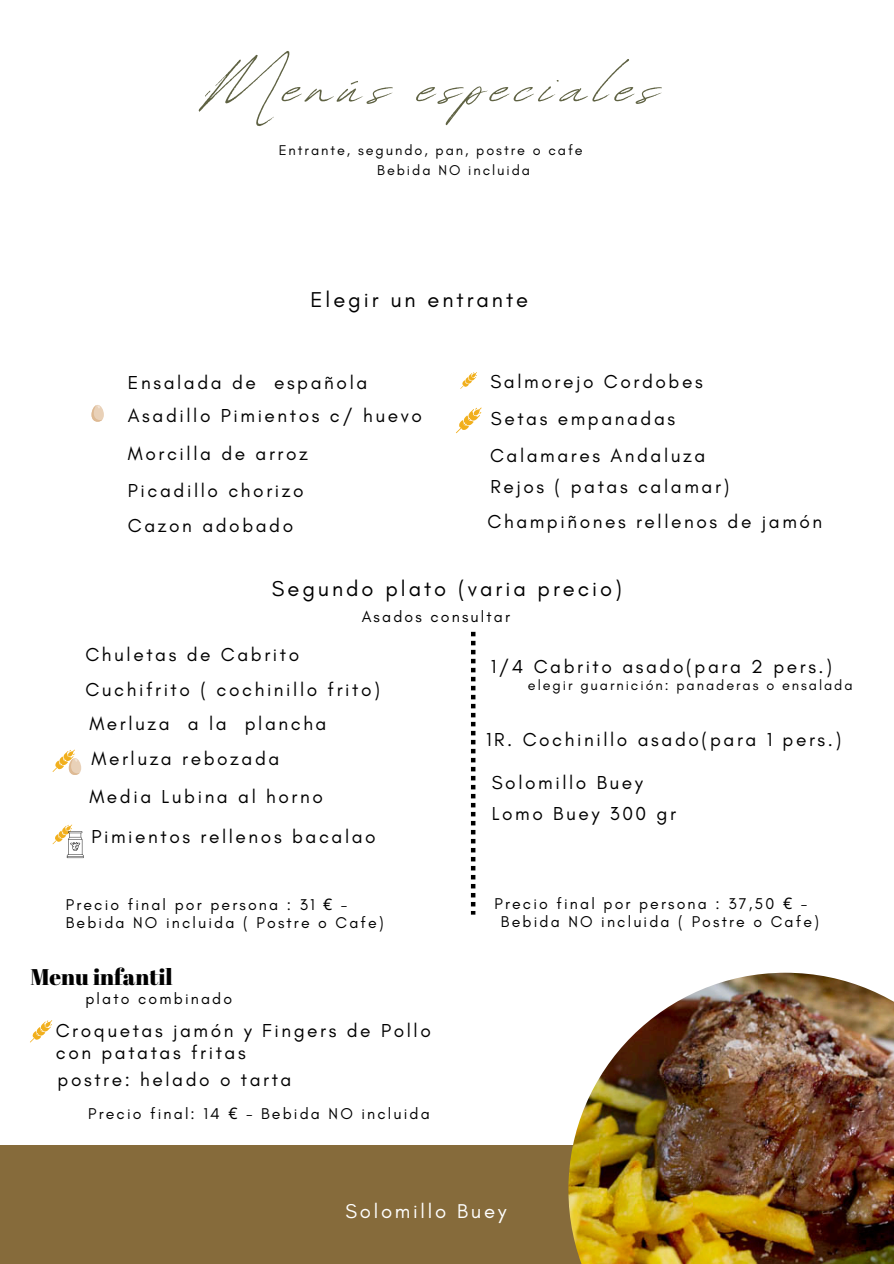
<style>
.page{position:relative;width:894px;height:1264px;background:#fff}
.page>*{position:absolute;margin:0;border:0;box-sizing:border-box;transform-origin:0 0}
.t1{font:84.3px "Revive 80 Signature";letter-spacing:.085em;color:#5f6243}
.t2{font:22.65px "Abril Fatface";color:#000}
.t3{font:21.9px "Glacial Indifference";letter-spacing:.135em;color:#000}
.t4{font:20.4px "Glacial Indifference";letter-spacing:.135em;color:#fff}
.t5{font:19.05px/21.3px "Glacial Indifference";letter-spacing:.135em;color:#000}
.t6{font:15.9px "Glacial Indifference";letter-spacing:.135em;color:#000}
.t7{font:14.4px "Glacial Indifference";letter-spacing:.135em;color:#000}
.s1{font-family:"Noto Sans"}
</style>
<div class="page">
<div style="left:0;top:1144px;width:889px;height:119px;background:#866b3b"></div>
<svg style="left:471px;top:632px;width:4px;height:282px"></svg>
<img style="left:568px;top:972px;width:325px;height:291px">
<svg style="left:456px;top:407px;width:25px;height:26px"></svg>
<svg style="left:52px;top:749px;width:29px;height:26px"></svg>
<svg style="left:52px;top:824px;width:32px;height:34px"></svg>
<svg style="left:91px;top:405px;width:13px;height:17px"></svg>
<svg style="left:30px;top:1020px;width:22px;height:22px"></svg>
<svg style="left:460px;top:372px;width:17px;height:17px"></svg>
<h1 class="t1" style="left:205px;top:23px;width:454px">Menús especiales</h1>
<p class="t7" style="left:278px;top:141px;width:305px">Entrante, segundo, pan, postre o cafe</p>
<p class="t7" style="left:377px;top:161px;width:154px">Bebida NO incluida</p>
<h3 class="t3" style="left:310px;top:286px;width:219px">Elegir un entrante</h3>
<p class="t5" style="left:128px;top:371px;width:241px">Ensalada de española</p>
<p class="t5" style="left:490px;top:370px;width:214px">Salmorejo Cordobes</p>
<p class="t5" style="left:128px;top:404px;width:295px">Asadillo Pimientos c/ huevo</p>
<p class="t5" style="left:490px;top:407px;width:186px">Setas empanadas</p>
<h3 class="t5" style="left:128px;top:443px;width:181px">Morcilla de arroz</h3>
<p class="t5" style="left:490px;top:445px;width:217px">Calamares Andaluza</p>
<h3 class="t5" style="left:128px;top:479px;width:177px">Picadillo chorizo</h3>
<h3 class="t5" style="left:490px;top:475px;width:240px">Rejos ( patas calamar)</h3>
<h3 class="t5" style="left:128px;top:515px;width:167px">Cazon adobado</h3>
<h2 class="t5" style="left:487px;top:510px;width:336px">Champiñones rellenos de jamón</h2>
<p class="t3" style="left:272px;top:575px;width:351px">Segundo plato (varia precio)</p>
<h3 class="t6" style="left:361px;top:607px;width:150px">Asados consultar</h3>
<h3 class="t5" style="left:490px;top:655px;width:343px">1/4 Cabrito asado(para 2 pers.)</h3>
<h3 class="t5" style="left:85px;top:644px;width:215px">Chuletas de Cabrito</h3>
<h3 class="t7" style="left:527px;top:676px;width:326px">elegir guarnición: panaderas o ensalada</h3>
<h3 class="t5" style="left:85px;top:678px;width:296px">Cuchifrito ( cochinillo frito)</h3>
<p class="t5" style="left:89px;top:712px;width:238px">Merluza a la plancha</p>
<h3 class="t5" style="left:486px;top:728px;width:356px">1R. Cochinillo asado(para 1 pers.)</h3>
<h3 class="t5" style="left:91px;top:747px;width:189px">Merluza rebozada</h3>
<p class="t5" style="left:89px;top:785px;width:235px">Media Lubina al horno</p>
<p class="t5" style="left:91px;top:825px;width:286px">Pimientos rellenos bacalao</p>
<h3 class="t6" style="left:66px;top:895px;width:283px">Precio final por persona : 31 <span class="s1">€</span> -</h3>
<p class="t6" style="left:66px;top:913px;width:319px">Bebida NO incluida ( Postre o Cafe)</p>
<h2 class="t2" style="left:31px;top:961px;width:144px">Menu infantil</h2>
<h2 class="t6" style="left:85px;top:989px;width:148px">plato combinado</h2>
<p class="t5" style="left:56px;top:1019px;width:376px">Croquetas jamón y Fingers de Pollo con patatas fritas</p>
<h3 class="t5" style="left:57px;top:1068px;width:235px">postre: helado o tarta</h3>
<h3 class="t6" style="left:88px;top:1103px;width:343px">Precio final: 14 <span class="s1">€</span> - Bebida NO incluida</h3>
<h3 class="t5" style="left:491px;top:771px;width:153px">Solomillo Buey</h3>
<h3 class="t5" style="left:491px;top:803px;width:186px">Lomo Buey 300 gr</h3>
<h3 class="t6" style="left:494px;top:894px;width:314px">Precio final por persona : 37,50 <span class="s1">€</span> -</h3>
<h3 class="t6" style="left:501px;top:912px;width:319px">Bebida NO incluida ( Postre o Cafe)</h3>
<h3 class="t4" style="left:345px;top:1198px;width:162px">Solomillo Buey</h3>
</div>
